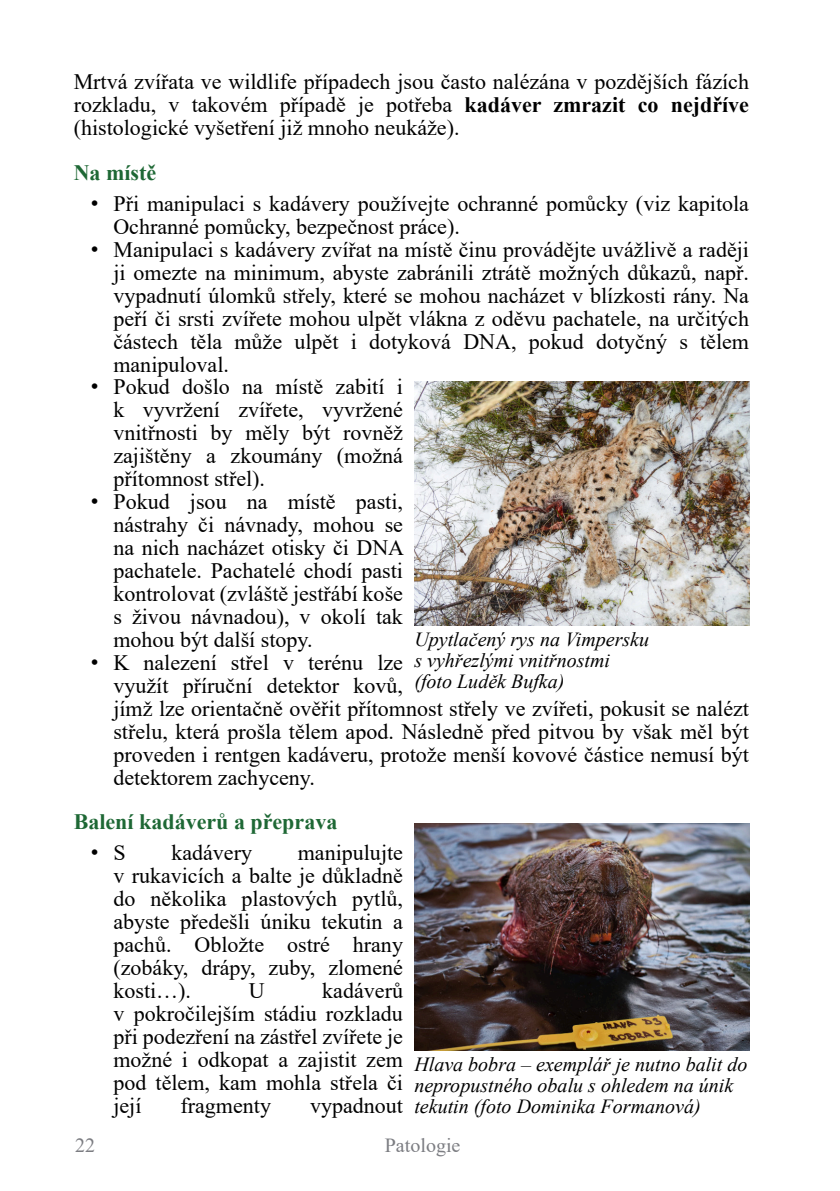
<style>
.page{position:relative;width:840px;height:1191px;background:#fff}
.page>*{position:absolute;margin:0;border:0;box-sizing:border-box;transform-origin:0 0}
.t1{font:22px/23px "Times New Roman";color:#000;text-align:justify}
.t2{font:700 22px "Times New Roman";color:#1e6835}
.t3{font:22px "Arial";color:#000}
.t4{font:italic 20px/20.8px "Times New Roman";color:#000}
.t5{font:20px "Times New Roman";color:#7c7d82}
.s1{font-weight:700}
.s2{font-family:"Arial"}
.s3{font-family:"Times New Roman"}
</style>
<div class="page">
<img style="left:414px;top:824px;width:334px;height:226px">
<img style="left:414px;top:382px;width:334px;height:244px">
<p class="t1" style="left:74px;top:72px;width:676px">Mrtvá zvířata ve wildlife případech jsou často nalézána v pozdějších fázích rozkladu, v takovém případě je potřeba <span class="s1">kadáver zmrazit co nejdříve </span>(histologické vyšetření již mnoho neukáže).</p>
<p class="t2" style="left:74px;top:165px;width:84px">Na místě</p>
<p class="t1" style="left:113px;top:194px;width:636px;text-indent:-23px"><span class="s2">•</span> Při manipulaci s kadávery používejte ochranné pomůcky (viz kapitola<br>Ochranné pomůcky, bezpečnost práce).</p>
<p class="t1" style="left:113px;top:240px;width:636px;text-indent:-23px"><span class="s2">•</span> Manipulaci s kadávery zvířat na místě činu provádějte uvážlivě a raději ji omezte na minimum, abyste zabránili ztrátě možných důkazů, např. vypadnutí úlomků střely, které se mohou nacházet v blízkosti rány. Na peří či srsti zvířete mohou ulpět vlákna z oděvu pachatele, na určitých částech těla může ulpět i dotyková DNA, pokud dotyčný s tělem manipuloval.</p>
<p class="t1" style="left:113px;top:378px;width:291px;text-indent:-23px"><span class="s2">•</span> Pokud došlo na místě zabití i k vyvržení zvířete, vyvržené vnitřnosti by měly být rovněž zajištěny a zkoumány (možná přítomnost střel).</p>
<p class="t1" style="left:113px;top:492px;width:292px;text-indent:-23px"><span class="s2">•</span> Pokud jsou na místě pasti, nástrahy či návnady, mohou se na nich nacházet otisky či DNA pachatele. Pachatelé chodí pasti kontrolovat (zvláště jestřábí koše s živou návnadou), v okolí tak mohou být další stopy.</p>
<p class="t1" style="left:113px;top:653px;width:636px;text-align:left;text-indent:-23px"><span class="s2">•</span> K nalezení střel v terénu lze<br>využít příruční detektor kovů,<br>jímž lze orientačně ověřit přítomnost střely ve zvířeti, pokusit se nalézt střelu, která prošla tělem apod. Následně před pitvou by však měl být proveden i rentgen kadáveru, protože menší kovové částice nemusí být detektorem zachyceny.</p>
<p class="t2" style="left:74px;top:814px;width:265px">Balení kadáverů a přeprava</p>
<p class="t3" style="left:91px;top:844px;width:36px">• <span class="s3">S</span></p>
<p class="t1" style="left:171px;top:843px;width:82px">kadávery</p>
<p class="t4" style="left:414px;top:630px;width:236px">Upytlačený rys na Vimpersku s vyhřezlými vnitřnostmi (foto Luděk Bufka)</p>
<p class="t1" style="left:113px;top:843px;width:291px;text-indent:184px">manipulujte v rukavicích a balte je důkladně do několika plastových pytlů, abyste předešli úniku tekutin a pachů. Obložte ostré hrany (zobáky, drápy, zuby, zlomené kosti…).</p>
<p class="t1" style="left:113px;top:981px;width:291px;text-indent:209px">kadáverů v pokročilejším stádiu rozkladu při podezření na zástřel zvířete je možné i odkopat a zajistit zem pod tělem, kam mohla střela či její</p>
<p class="t1" style="left:248px;top:981px;width:17px">U</p>
<p class="t4" style="left:414px;top:1056px;width:334px">Hlava bobra – exemplář je nutno balit do nepropustného obalu s ohledem na únik tekutin (foto Dominika Formanová)</p>
<p class="t1" style="left:180px;top:1096px;width:92px">fragmenty</p>
<p class="t1" style="left:310px;top:1096px;width:94px">vypadnout</p>
<p class="t5" style="left:75px;top:1138px;width:21px">22</p>
<p class="t5" style="left:384px;top:1138px;width:77px">Patologie</p>
</div>
